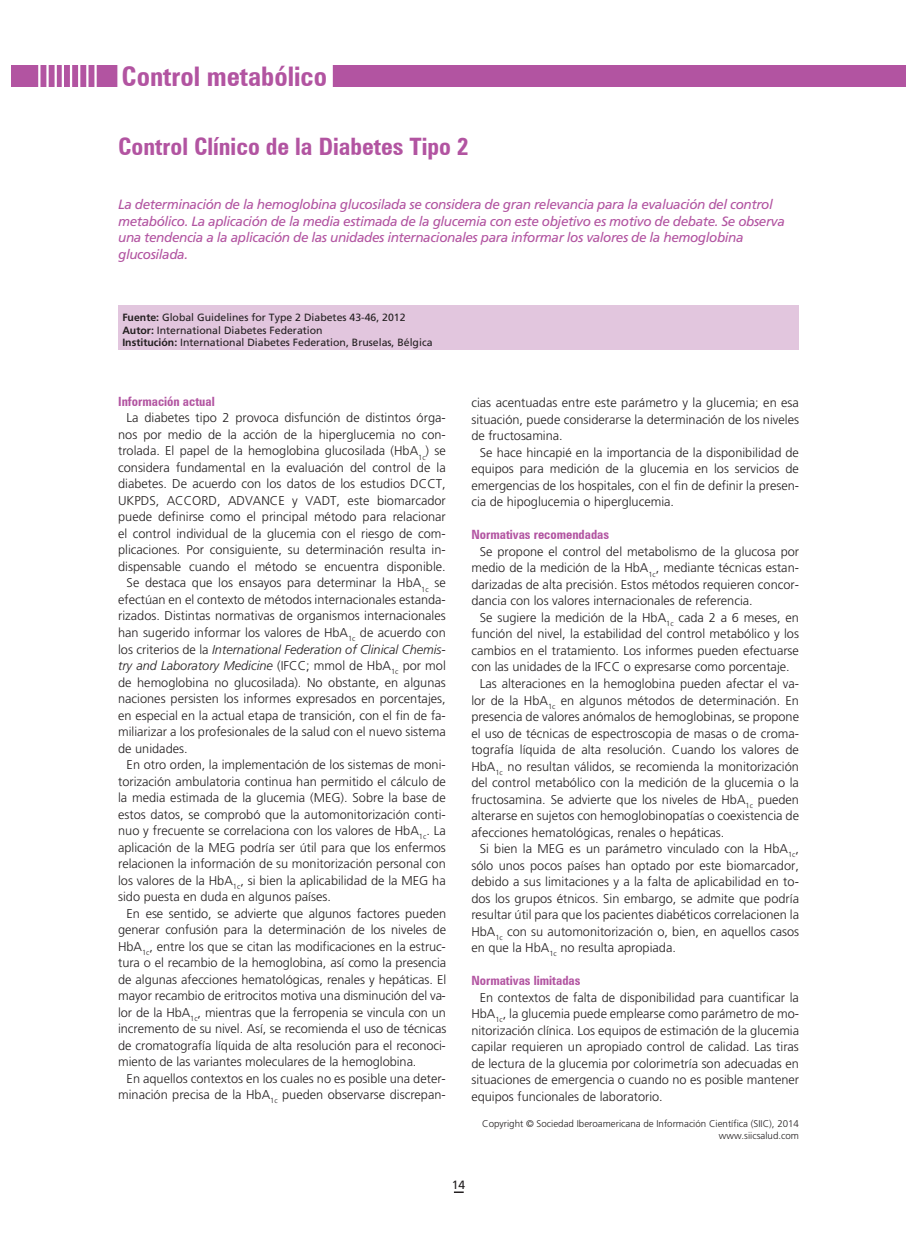
<style>
.page{position:relative;width:915px;height:1255px;background:#fff}
.page>*{position:absolute;margin:0;border:0;box-sizing:border-box;transform-origin:0 0}
.t1{font:700 condensed 27px "Zurich BT";color:#b254a1}
.t2{font:700 condensed 24px "Zurich BT";color:#b254a1}
.t3{font:italic 13.5px/16.5px "Frutiger";letter-spacing:-.03em;color:#b254a1}
.t4{font:300 12.75px/16.5px "Frutiger";color:#231f20;text-align:justify}
.t5{font:italic 300 12.75px "Frutiger";color:#231f20}
.t6{font:700 condensed 12.75px "Zurich BT";color:#b254a1}
.t7{font:12px "Frutiger";color:#231f20}
.t8{font:10.5px/12.5px "Frutiger";color:#231f20}
.t9{font:300 9.75px/11.7px "Frutiger";color:#231f20;text-align:right}
.s1{font-weight:700}
.s2{font-style:normal}
</style>
<div class="page">
<div style="left:12px;top:65px;width:871px;height:22px;background:#b254a1"></div>
<hr style="left:78px;top:54px;width:2px;height:35px;background:#fff">
<hr style="left:70px;top:55px;width:2px;height:35px;background:#fff">
<hr style="left:62px;top:55px;width:2px;height:35px;background:#fff">
<hr style="left:55px;top:54px;width:2px;height:35px;background:#fff">
<hr style="left:46px;top:54px;width:3px;height:35px;background:#fff">
<hr style="left:38px;top:54px;width:2px;height:35px;background:#fff">
<hr style="left:94px;top:54px;width:3px;height:35px;background:#fff">
<hr style="left:86px;top:54px;width:2px;height:35px;background:#fff">
<div style="left:117px;top:60px;width:216px;height:30px;background:#fff"></div>
<div style="left:118px;top:306px;width:680px;height:44px;background:#e2c6de"></div>
<div style="left:883px;top:65px;width:22px;height:22px;background:#b254a1"></div>
<h1 class="t1" style="left:121px;top:60px;width:207px">Control metabólico</h1>
<h2 class="t2" style="left:118px;top:132px;width:352px">Control Clínico de la Diabetes Tipo 2</h2>
<p class="t3" style="left:118px;top:196px;width:668px">La determinación de la hemoglobina glucosilada se considera de gran relevancia para la evaluación del control metabólico. La aplicación de la media estimada de la glucemia con este objetivo es motivo de debate. Se observa una tendencia a la aplicación de las unidades internacionales para informar los valores de la hemoglobina glucosilada.</p>
<p class="t8" style="left:122px;top:311px;width:311px"><span class="s1">Fuente:</span> Global Guidelines for Type 2 Diabetes 43-46, 2012<br><span class="s1">Autor:</span> International Diabetes Federation<br><span class="s1">Institución:</span> International Diabetes Federation, Bruselas, Bélgica</p>
<p class="t6" style="left:118px;top:393px;width:98px">Información actual</p>
<p class="t4" style="left:127px;top:409px;width:320px">La diabetes tipo 2 provoca disfunción de distintos órga-</p>
<p class="t4" style="left:118px;top:426px;width:329px">nos por medio de la acción de la hiperglucemia no con-</p>
<p class="t4" style="left:118px;top:442px;width:329px">trolada. El papel de la hemoglobina glucosilada (HbA<sub>1c</sub>) se</p>
<p class="t4" style="left:118px;top:459px;width:329px">considera fundamental en la evaluación del control de la</p>
<p class="t4" style="left:118px;top:475px;width:329px">diabetes. De acuerdo con los datos de los estudios DCCT,</p>
<p class="t4" style="left:118px;top:492px;width:329px">UKPDS, ACCORD, ADVANCE y VADT, este biomarcador</p>
<p class="t4" style="left:118px;top:508px;width:329px">puede definirse como el principal método para relacionar</p>
<p class="t4" style="left:118px;top:525px;width:329px">el control individual de la glucemia con el riesgo de com-</p>
<p class="t4" style="left:118px;top:541px;width:329px">plicaciones. Por consiguiente, su determinación resulta in-</p>
<p class="t4" style="left:118px;top:558px;width:329px">dispensable cuando el método se encuentra disponible.</p>
<p class="t4" style="left:127px;top:574px;width:320px">Se destaca que los ensayos para determinar la HbA<sub>1c</sub> se</p>
<p class="t4" style="left:118px;top:591px;width:329px">efectúan en el contexto de métodos internacionales estanda-</p>
<p class="t4" style="left:118px;top:607px;width:329px">rizados. Distintas normativas de organismos internacionales</p>
<p class="t4" style="left:118px;top:624px;width:329px">han sugerido informar los valores de HbA<sub>1c</sub> de acuerdo con</p>
<p class="t5" style="left:118px;top:641px;width:329px"><span class="s2">los criterios de la</span> International Federation of Clinical Chemis-</p>
<p class="t5" style="left:118px;top:658px;width:329px">try and Laboratory Medicine <span class="s2">(IFCC; mmol de HbA</span><sub>1c</sub> <span class="s2">por mol</span></p>
<p class="t4" style="left:118px;top:673px;width:329px">de hemoglobina no glucosilada). No obstante, en algunas</p>
<p class="t4" style="left:118px;top:690px;width:329px">naciones persisten los informes expresados en porcentajes,</p>
<p class="t4" style="left:118px;top:706px;width:329px">en especial en la actual etapa de transición, con el fin de fa-</p>
<p class="t4" style="left:118px;top:723px;width:329px">miliarizar a los profesionales de la salud con el nuevo sistema</p>
<p class="t4" style="left:118px;top:739px;width:71px">de unidades.</p>
<p class="t4" style="left:127px;top:756px;width:320px">En otro orden, la implementación de los sistemas de moni-</p>
<p class="t4" style="left:118px;top:772px;width:329px">torización ambulatoria continua han permitido el cálculo de</p>
<p class="t4" style="left:118px;top:789px;width:329px">la media estimada de la glucemia (MEG). Sobre la base de</p>
<p class="t4" style="left:118px;top:805px;width:329px">estos datos, se comprobó que la automonitorización conti-</p>
<p class="t4" style="left:118px;top:822px;width:329px">nuo y frecuente se correlaciona con los valores de HbA<sub>1c</sub>. La</p>
<p class="t4" style="left:118px;top:838px;width:329px">aplicación de la MEG podría ser útil para que los enfermos</p>
<p class="t4" style="left:118px;top:855px;width:329px">relacionen la información de su monitorización personal con</p>
<p class="t4" style="left:118px;top:871px;width:329px">los valores de la HbA<sub>1c</sub>, si bien la aplicabilidad de la MEG ha</p>
<p class="t4" style="left:118px;top:888px;width:214px">sido puesta en duda en algunos países.</p>
<p class="t4" style="left:127px;top:904px;width:321px">En ese sentido, se advierte que algunos factores pueden</p>
<p class="t4" style="left:118px;top:921px;width:329px">generar confusión para la determinación de los niveles de</p>
<p class="t4" style="left:118px;top:937px;width:329px">HbA<sub>1c</sub>, entre los que se citan las modificaciones en la estruc-</p>
<p class="t4" style="left:118px;top:954px;width:329px">tura o el recambio de la hemoglobina, así como la presencia</p>
<p class="t4" style="left:118px;top:970px;width:329px">de algunas afecciones hematológicas, renales y hepáticas. El</p>
<p class="t4" style="left:118px;top:987px;width:329px">mayor recambio de eritrocitos motiva una disminución del va-</p>
<p class="t4" style="left:118px;top:1003px;width:329px">lor de la HbA<sub>1c</sub>, mientras que la ferropenia se vincula con un</p>
<p class="t4" style="left:118px;top:1020px;width:329px">incremento de su nivel. Así, se recomienda el uso de técnicas</p>
<p class="t4" style="left:118px;top:1036px;width:329px">de cromatografía líquida de alta resolución para el reconoci-</p>
<p class="t4" style="left:118px;top:1053px;width:300px">miento de las variantes moleculares de la hemoglobina.</p>
<p class="t4" style="left:127px;top:1069px;width:320px">En aquellos contextos en los cuales no es posible una deter-</p>
<p class="t4" style="left:118px;top:1086px;width:329px">minación precisa de la HbA<sub>1c</sub> pueden observarse discrepan-</p>
<p class="t4" style="left:471px;top:394px;width:329px">cias acentuadas entre este parámetro y la glucemia; en esa situación, puede considerarse la determinación de los niveles de fructosamina.</p>
<p class="t4" style="left:471px;top:444px;width:329px;text-indent:9px">Se hace hincapié en la importancia de la disponibilidad de equipos para medición de la glucemia en los servicios de emergencias de los hospitales, con el fin de definir la presen&shy;cia de hipoglucemia o hiperglucemia.</p>
<p class="t6" style="left:471px;top:527px;width:139px">Normativas recomendadas</p>
<p class="t4" style="left:471px;top:543px;width:329px;text-indent:9px">Se propone el control del metabolismo de la glucosa por medio de la medición de la HbA<sub>1c</sub>, mediante técnicas estan&shy;darizadas de alta precisión. Estos métodos requieren concor&shy;dancia con los valores internacionales de referencia.</p>
<p class="t4" style="left:479px;top:609px;width:320px">Se sugiere la medición de la HbA<sub>1c</sub> cada 2 a 6 meses, en</p>
<p class="t4" style="left:471px;top:625px;width:329px">función del nivel, la estabilidad del control metabólico y los</p>
<p class="t4" style="left:471px;top:642px;width:329px">cambios en el tratamiento. Los informes pueden efectuarse</p>
<p class="t4" style="left:471px;top:658px;width:320px">con las unidades de la IFCC o expresarse como porcentaje.</p>
<p class="t4" style="left:479px;top:675px;width:320px">Las alteraciones en la hemoglobina pueden afectar el va-</p>
<p class="t4" style="left:471px;top:691px;width:329px">lor de la HbA<sub>1c</sub> en algunos métodos de determinación. En</p>
<p class="t4" style="left:471px;top:708px;width:329px">presencia de valores anómalos de hemoglobinas, se propone</p>
<p class="t4" style="left:471px;top:724px;width:329px">el uso de técnicas de espectroscopia de masas o de croma-</p>
<p class="t4" style="left:471px;top:741px;width:329px">tografía líquida de alta resolución. Cuando los valores de</p>
<p class="t4" style="left:471px;top:757px;width:329px">HbA<sub>1c</sub> no resultan válidos, se recomienda la monitorización</p>
<p class="t4" style="left:471px;top:774px;width:329px">del control metabólico con la medición de la glucemia o la</p>
<p class="t4" style="left:471px;top:790px;width:329px">fructosamina. Se advierte que los niveles de HbA<sub>1c</sub> pueden</p>
<p class="t4" style="left:471px;top:807px;width:329px">alterarse en sujetos con hemoglobinopatías o coexistencia de</p>
<p class="t4" style="left:471px;top:823px;width:254px">afecciones hematológicas, renales o hepáticas.</p>
<p class="t4" style="left:479px;top:840px;width:320px">Si bien la MEG es un parámetro vinculado con la HbA<sub>1c</sub>,</p>
<p class="t4" style="left:471px;top:856px;width:329px">sólo unos pocos países han optado por este biomarcador,</p>
<p class="t4" style="left:471px;top:873px;width:329px">debido a sus limitaciones y a la falta de aplicabilidad en to-</p>
<p class="t4" style="left:471px;top:889px;width:329px">dos los grupos étnicos. Sin embargo, se admite que podría</p>
<p class="t4" style="left:471px;top:906px;width:329px">resultar útil para que los pacientes diabéticos correlacionen la</p>
<p class="t4" style="left:471px;top:922px;width:329px">HbA<sub>1c</sub> con su automonitorización o, bien, en aquellos casos</p>
<p class="t4" style="left:471px;top:939px;width:206px">en que la HbA<sub>1c</sub> no resulta apropiada.</p>
<p class="t6" style="left:471px;top:972px;width:110px">Normativas limitadas</p>
<p class="t4" style="left:471px;top:988px;width:329px;text-indent:9px">En contextos de falta de disponibilidad para cuantificar la HbA<sub>1c</sub>, la glucemia puede emplearse como parámetro de mo&shy;nitorización clínica. Los equipos de estimación de la glucemia capilar requieren un apropiado control de calidad. Las tiras de lectura de la glucemia por colorimetría son adecuadas en situaciones de emergencia o cuando no es posible mantener equipos funcionales de laboratorio.</p>
<p class="t9" style="left:482px;top:1118px;width:318px">Copyright © Sociedad Iberoamericana de Información Científica (SIIC), 2014 www.siicsalud.com</p>
<p class="t7" style="left:452px;top:1177px;width:15px">14</p>
</div>
